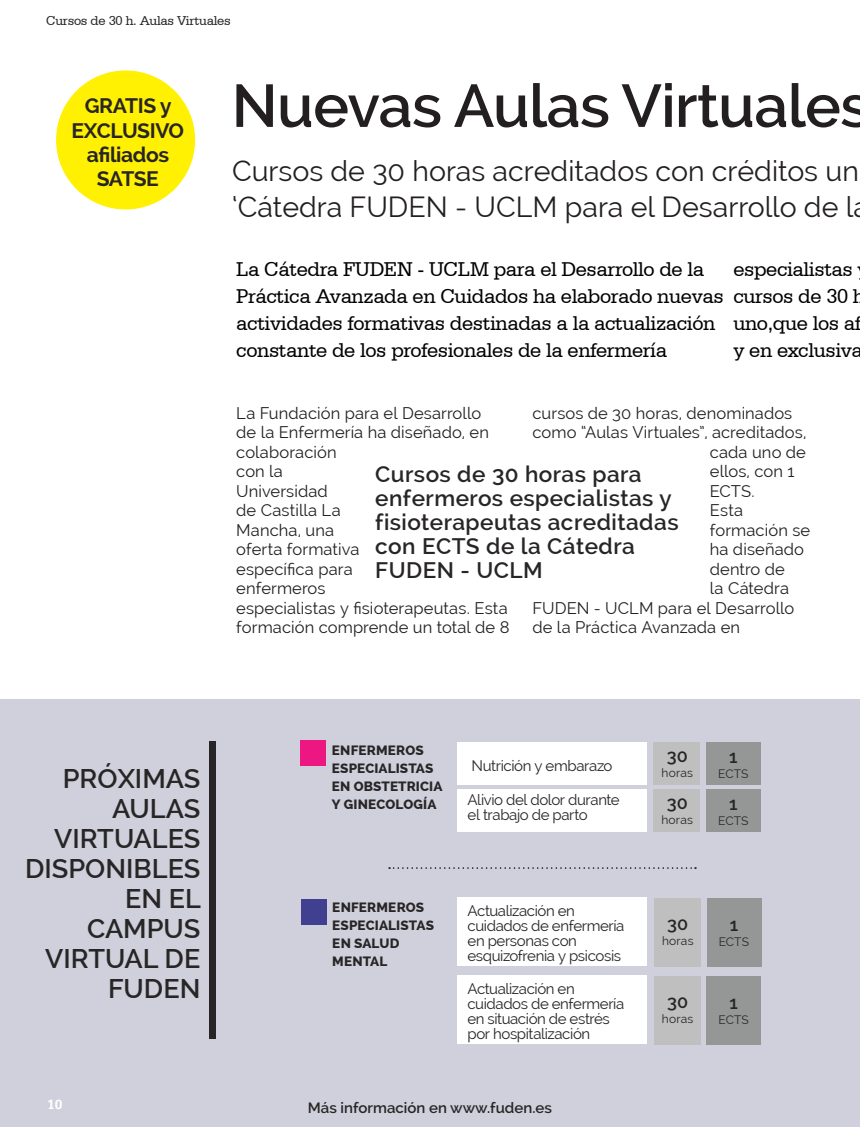
<style>
.page{position:relative;width:860px;height:1127px;background:#fff}
.page>*{position:absolute;margin:0;border:0;box-sizing:border-box;transform-origin:0 0}
.Antetítulo{font:600 60px "Raleway";letter-spacing:-.01em;color:#231f20}
.Antetítulo-2{font:28.5px/36px "Raleway";color:#231f20}
.t1{font:600 27px/30px "Raleway";color:#282526;text-align:right}
.t2{font:600 22.5px/24px "Raleway";letter-spacing:.02em;color:#282526}
.Antetítulo-3{font:21px/27px "Serifa BT";letter-spacing:-.02em;color:#000}
.Antetítulo-4{font:700 21px/24px "Raleway";letter-spacing:-.02em;color:#282526;text-align:center}
.Ladillo{font:600 18px "Raleway";letter-spacing:.005em;color:#282526}
.t3{font:16.5px/19.5px "Raleway";letter-spacing:.005em;color:#231f20}
.Ladillo-2{font:15px/15px "Raleway";letter-spacing:-.025em;color:#282526}
.t4{font:600 15px "Raleway";color:#282526}
.t5{font:700 14.25px "Serifa BT";color:#fff}
.Ladillo-3{font:800 13.5px/18px "Raleway";letter-spacing:.01em;color:#282526}
.Titular{font:13.5px "Serifa BT";letter-spacing:-.02em;color:#282526}
.Ladillo-4{font:12px "Raleway";letter-spacing:.015em;color:#282526}
</style>
<div class="page">
<div style="left:0;top:698px;width:859px;height:428px;background:#cfd0db"></div>
<div style="left:56px;top:70px;width:139px;height:139px;background:#fff101;border-radius:50%"></div>
<div style="left:209px;top:741px;width:6px;height:297px;background:#282526"></div>
<div style="left:300px;top:740px;width:26px;height:25px;background:#ed1782"></div>
<div style="left:301px;top:899px;width:26px;height:25px;background:#413f90"></div>
<div style="left:456px;top:788px;width:190px;height:43px;background:#fff"></div>
<div style="left:456px;top:741px;width:190px;height:43px;background:#fff"></div>
<div style="left:457px;top:897px;width:189px;height:68px;background:#fff"></div>
<div style="left:457px;top:975px;width:189px;height:68px;background:#fff"></div>
<div style="left:706px;top:742px;width:54px;height:42px;background:#959797"></div>
<div style="left:706px;top:897px;width:55px;height:68px;background:#959797"></div>
<div style="left:706px;top:975px;width:54px;height:68px;background:#959797"></div>
<div style="left:705px;top:788px;width:55px;height:43px;background:#959797"></div>
<div style="left:653px;top:742px;width:46px;height:42px;background:#bfbfbf"></div>
<div style="left:654px;top:897px;width:46px;height:68px;background:#bfbfbf"></div>
<div style="left:653px;top:975px;width:47px;height:68px;background:#bfbfbf"></div>
<div style="left:653px;top:788px;width:46px;height:43px;background:#bfbfbf"></div>
<svg style="left:389px;top:867px;width:306px;height:1px"></svg>
<p class="Titular" style="left:46px;top:13px;width:186px">Cursos de 30 h. Aulas Virtuales</p>
<p class="Antetítulo-4" style="left:85px;top:94px;width:88px">GRATIS y</p>
<p class="Antetítulo-4" style="left:72px;top:118px;width:114px">EXCLUSIVO</p>
<p class="Antetítulo-4" style="left:87px;top:142px;width:84px">afiliados<br>SATSE</p>
<p class="Antetítulo" style="left:231px;top:71px;width:639px">Nuevas Aulas Virtuales</p>
<p class="Antetítulo-2" style="left:232px;top:152px;width:628px">Cursos de 30 horas acreditados con créditos un ‘Cátedra FUDEN - UCLM para el Desarrollo de l</p>
<p class="Antetítulo-3" style="left:236px;top:255px;width:488px">La Cátedra FUDEN - UCLM para el Desarrollo de la Práctica Avanzada en Cuidados ha elaborado nuevas actividades formativas destinadas a la actualización constante de los profesionales de la enfermería</p>
<p class="Antetítulo-3" style="left:733px;top:255px;width:133px">especialistas cursos de 30 h uno,que los af y en exclusiva</p>
<p class="t3" style="left:236px;top:403px;width:274px">La Fundación para el Desarrollo<br>de la Enfermería ha diseñado, en colaboración<br>con la<br>Universidad<br>de Castilla La<br>Mancha, una<br>oferta formativa<br>específica para<br>enfermeros<br>especialistas y fisioterapeutas. Esta formación comprende un total de 8</p>
<p class="t3" style="left:532px;top:403px;width:261px">cursos de 30 horas, denominados</p>
<p class="t3" style="left:532px;top:422px;width:275px">como “Aulas Virtuales”, acreditados,</p>
<p class="t3" style="left:709px;top:442px;width:97px">cada uno de</p>
<p class="t3" style="left:709px;top:461px;width:86px">ellos, con 1</p>
<p class="t3" style="left:709px;top:481px;width:46px">ECTS.</p>
<p class="t3" style="left:709px;top:500px;width:35px">Esta</p>
<p class="t3" style="left:709px;top:520px;width:102px">formación se</p>
<p class="t3" style="left:709px;top:539px;width:95px">ha diseñado</p>
<p class="t3" style="left:709px;top:559px;width:76px">dentro de</p>
<p class="t3" style="left:709px;top:578px;width:81px">la Cátedra</p>
<p class="t3" style="left:532px;top:598px;width:263px">FUDEN - UCLM para el Desarrollo</p>
<p class="t3" style="left:532px;top:617px;width:209px">de la Práctica Avanzada en</p>
<p class="t2" style="left:375px;top:462px;width:305px">Cursos de 30 horas para enfermeros especialistas y fisioterapeutas acreditadas con ECTS de la Cátedra<br>FUDEN - UCLM</p>
<p class="t1" style="left:25px;top:763px;width:177px">PRÓXIMAS<br>AULAS<br>VIRTUALES<br>DISPONIBLES<br>EN EL</p>
<p class="t1" style="left:45px;top:913px;width:157px">CAMPUS<br>VIRTUAL DE<br>FUDEN</p>
<p class="t5" style="left:47px;top:1095px;width:17px">10</p>
<p class="Ladillo-3" style="left:332px;top:740px;width:103px">ENFERMEROS<br>ESPECIALISTAS</p>
<p class="Ladillo-3" style="left:332px;top:776px;width:112px">EN OBSTETRICIA<br>Y GINECOLOGÍA</p>
<p class="Ladillo-2" style="left:471px;top:757px;width:142px">Nutrición y embarazo</p>
<p class="Ladillo-2" style="left:467px;top:792px;width:153px">Alivio del dolor durante el trabajo de parto</p>
<p class="Ladillo-3" style="left:332px;top:898px;width:103px">ENFERMEROS<br>ESPECIALISTAS</p>
<p class="Ladillo-3" style="left:332px;top:934px;width:69px">EN SALUD<br>MENTAL</p>
<p class="Ladillo-2" style="left:467px;top:902px;width:158px">Actualización en cuidados de enfermería en personas con esquizofrenia y psicosis</p>
<p class="Ladillo-2" style="left:467px;top:980px;width:158px">Actualización en cuidados de enfermería en situación de estrés por hospitalización</p>
<p class="t4" style="left:307px;top:1098px;width:246px">Más información en www.fuden.es</p>
<p class="Ladillo" style="left:666px;top:745px;width:23px">30</p>
<p class="Ladillo-4" style="left:661px;top:765px;width:33px">horas</p>
<p class="Ladillo" style="left:666px;top:792px;width:23px">30</p>
<p class="Ladillo-4" style="left:661px;top:812px;width:33px">horas</p>
<p class="Ladillo" style="left:728px;top:746px;width:10px">1</p>
<p class="Ladillo-4" style="left:718px;top:766px;width:32px">ECTS</p>
<p class="Ladillo" style="left:728px;top:793px;width:10px">1</p>
<p class="Ladillo-4" style="left:717px;top:813px;width:32px">ECTS</p>
<p class="Ladillo" style="left:667px;top:912px;width:23px">30</p>
<p class="Ladillo-4" style="left:661px;top:933px;width:33px">horas</p>
<p class="Ladillo" style="left:666px;top:990px;width:23px">30</p>
<p class="Ladillo-4" style="left:661px;top:1011px;width:33px">horas</p>
<p class="Ladillo" style="left:729px;top:913px;width:10px">1</p>
<p class="Ladillo-4" style="left:718px;top:934px;width:32px">ECTS</p>
<p class="Ladillo" style="left:729px;top:991px;width:10px">1</p>
<p class="Ladillo-4" style="left:718px;top:1012px;width:32px">ECTS</p>
</div>
